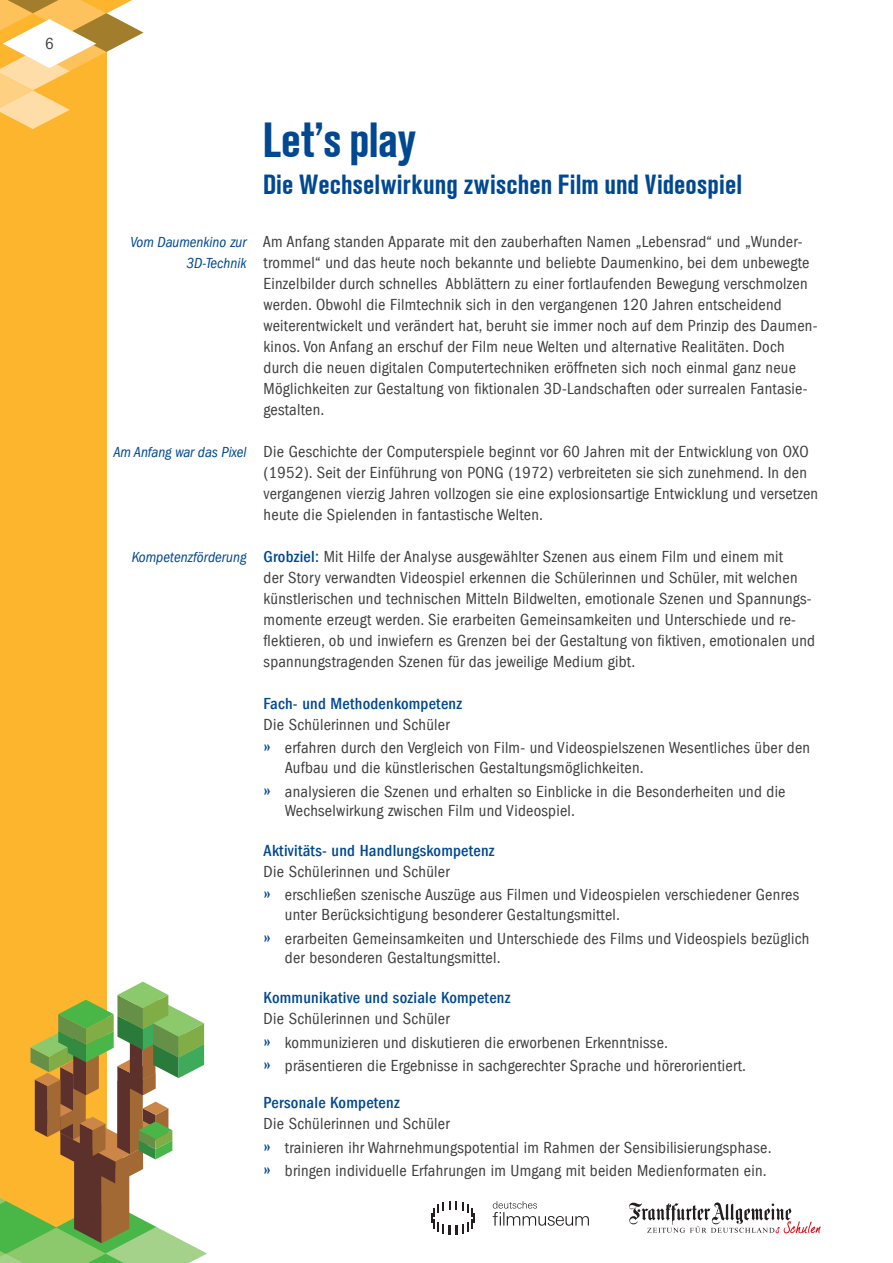
<style>
.page{position:relative;width:893px;height:1263px;background:#fff}
.page>*{position:absolute;margin:0;border:0;box-sizing:border-box;transform-origin:0 0}
.t1{font:48px "FAZ Ad Grotesk Cond Demi Bd";letter-spacing:.025em;color:#014892}
.t2{font:27px "FAZ Ad Grotesk Cond Demi Bd";letter-spacing:.05em;color:#014892}
.t3{font:condensed 16.5px/21px "FAZ Franklin Gothic";letter-spacing:.015em;color:#3e3e3f}
.t4{font:500 condensed 16.5px "FAZ Franklin Gothic";letter-spacing:.015em;color:#014892}
.t5{font:italic condensed 15px/21px "FAZ Franklin Gothic";color:#014892;text-align:right}
.s1{font-weight:500;color:#014892}
.s2{font-size:21px;color:#014892}
</style>
<div class="page">
<svg style="left:629px;top:1202px;width:192px;height:31px"></svg>
<svg style="left:431px;top:1201px;width:43px;height:34px"></svg>
<svg style="left:493px;top:1201px;width:96px;height:25px"></svg>
<div style="left:0;top:0;width:107px;height:1263px;background:#fcb52c"></div>
<svg style="left:0;top:0;width:144px;height:129px"></svg>
<svg style="left:0;top:982px;width:207px;height:281px"></svg>
<p class="t3" style="left:45px;top:33px;width:10px">6</p>
<p class="t5" style="left:130px;top:231px;width:118px">Vom Daumenkino zur<br>3D-Technik</p>
<p class="t5" style="left:113px;top:441px;width:135px">Am Anfang war das Pixel</p>
<p class="t5" style="left:132px;top:546px;width:116px">Kompetenzförderung</p>
<h1 class="t1" style="left:264px;top:113px;width:154px">Let’s play</h1>
<h2 class="t2" style="left:264px;top:169px;width:479px">Die Wechselwirkung zwischen Film und Videospiel</h2>
<p class="t3" style="left:263px;top:231px;width:556px">Am Anfang standen Apparate mit den zauberhaften Namen „Lebensrad“ und „Wunder&shy;trommel“ und das heute noch bekannte und beliebte Daumenkino, bei dem unbewegte Einzelbilder durch schnelles Abblättern zu einer fortlaufenden Bewegung verschmolzen werden. Obwohl die Filmtechnik sich in den vergangenen 120 Jahren entscheidend weiterentwickelt und verändert hat, beruht sie immer noch auf dem Prinzip des Daumen&shy;kinos. Von Anfang an erschuf der Film neue Welten und alternative Realitäten. Doch durch die neuen digitalen Computertechniken eröffneten sich noch einmal ganz neue Möglichkeiten zur Gestaltung von fiktionalen 3D-Landschaften oder surrealen Fantasie&shy;gestalten.</p>
<p class="t3" style="left:264px;top:441px;width:556px">Die Geschichte der Computerspiele beginnt vor 60 Jahren mit der Entwicklung von OXO (1952). Seit der Einführung von PONG (1972) verbreiteten sie sich zunehmend. In den vergangenen vierzig Jahren vollzogen sie eine explosionsartige Entwicklung und versetzen heute die Spielenden in fantastische Welten.</p>
<p class="t3" style="left:264px;top:546px;width:553px"><span class="s1">Grobziel:</span> Mit Hilfe der Analyse ausgewählter Szenen aus einem Film und einem mit<br>der Story verwandten Videospiel erkennen die Schülerinnen und Schüler, mit welchen künstlerischen und technischen Mitteln Bildwelten, emotionale Szenen und Spannungs&shy;momente erzeugt werden. Sie erarbeiten Gemeinsamkeiten und Unterschiede und re&shy;flektieren, ob und inwiefern es Grenzen bei der Gestaltung von fiktiven, emotionalen und spannungstragenden Szenen für das jeweilige Medium gibt.</p>
<p class="t4" style="left:264px;top:694px;width:200px">Fach- und Methodenkompetenz</p>
<p class="t3" style="left:264px;top:713px;width:548px;line-height:23.7px">Die Schülerinnen und Schüler<br><span class="s2">»</span> erfahren durch den Vergleich von Film- und Videospielszenen Wesentliches über den</p>
<p class="t3" style="left:264px;top:756px;width:523px;line-height:23.7px;text-indent:21px">Aufbau und die künstlerischen Gestaltungsmöglichkeiten.<br><span class="s2">»</span> analysieren die Szenen und erhalten so Einblicke in die Besonderheiten und die</p>
<p class="t3" style="left:285px;top:800px;width:292px">Wechselwirkung zwischen Film und Videospiel.</p>
<p class="t4" style="left:264px;top:841px;width:232px">Aktivitäts- und Handlungskompetenz</p>
<p class="t3" style="left:264px;top:859px;width:537px;line-height:23.7px">Die Schülerinnen und Schüler<br><span class="s2">»</span> erschließen szenische Auszüge aus Filmen und Videospielen verschiedener Genres</p>
<p class="t3" style="left:264px;top:903px;width:547px;line-height:23.7px;text-indent:21px">unter Berücksichtigung besonderer Gestaltungsmittel.<br><span class="s2">»</span> erarbeiten Gemeinsamkeiten und Unterschiede des Films und Videospiels bezüglich</p>
<p class="t3" style="left:285px;top:947px;width:217px">der besonderen Gestaltungsmittel.</p>
<p class="t4" style="left:264px;top:988px;width:248px">Kommunikative und soziale Kompetenz</p>
<p class="t3" style="left:264px;top:1006px;width:484px;line-height:23.7px">Die Schülerinnen und Schüler<br><span class="s2">»</span> kommunizieren und diskutieren die erworbenen Erkenntnisse.<br><span class="s2">»</span> präsentieren die Ergebnisse in sachgerechter Sprache und hörerorientiert.</p>
<p class="t4" style="left:264px;top:1093px;width:138px">Personale Kompetenz</p>
<p class="t3" style="left:264px;top:1111px;width:509px;line-height:23.7px">Die Schülerinnen und Schüler<br><span class="s2">»</span> trainieren ihr Wahrnehmungspotential im Rahmen der Sensibilisierungsphase. <span class="s2">»</span> bringen individuelle Erfahrungen im Umgang mit beiden Medienformaten ein.</p>
</div>
